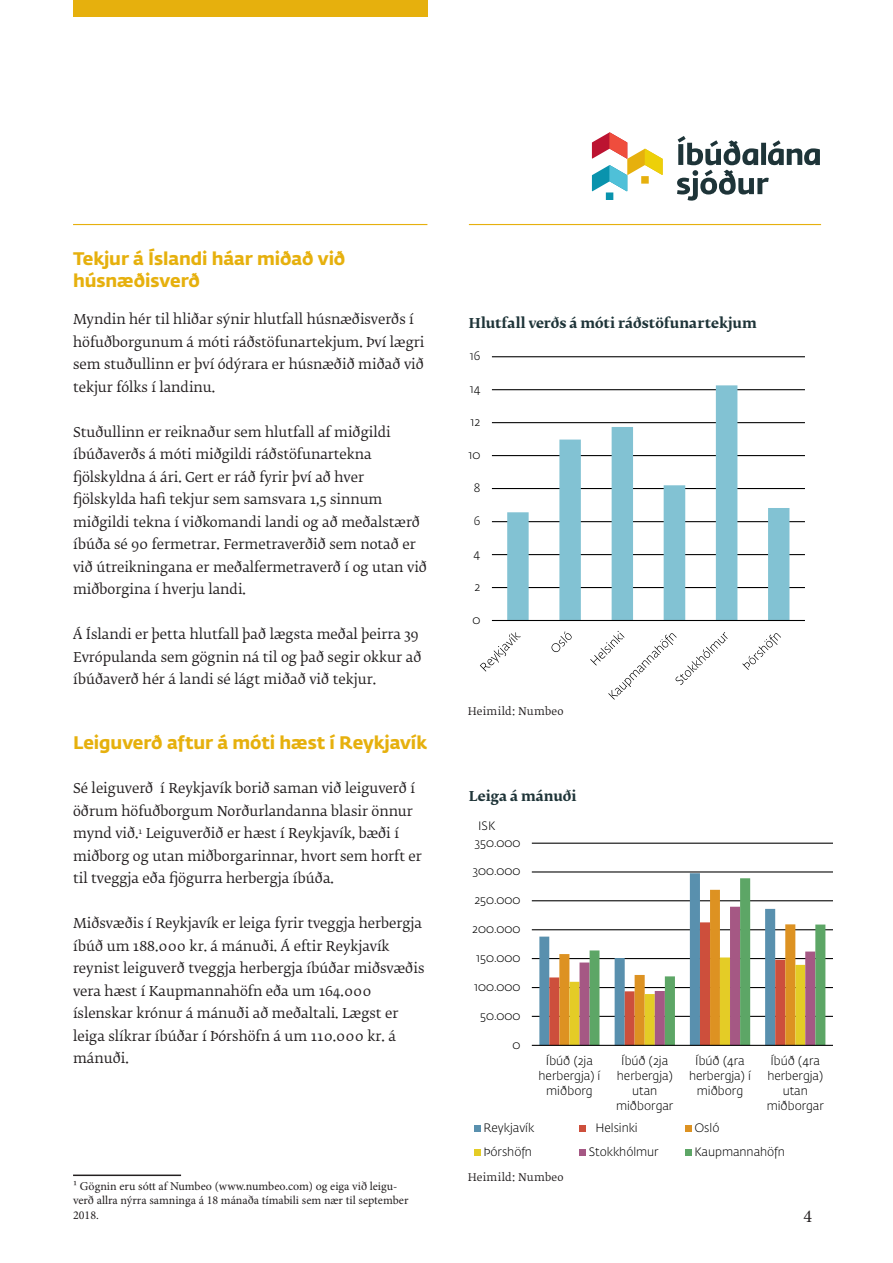
<style>
.page{position:relative;width:893px;height:1263px;background:#fff}
.page>*{position:absolute;margin:0;border:0;box-sizing:border-box;transform-origin:0 0}
.t1{font:700 18px/21.6px "Fedra Sans Std";letter-spacing:-.005em;color:#e6b00d}
.t2{font:18px "Minion Pro";color:#231f20}
.t3{font:13.5px/22.5px "Fedra Serif B Std";color:#231f20}
.t4{font:700 13.5px "Fedra Serif B Std";letter-spacing:.005em;color:#1e3438}
.t5{font:300 12px/15px "Fedra Sans Std";letter-spacing:-.005em;color:#000;text-align:center}
.t6{font:12px/14.4px "Minion Pro";color:#231f20}
.t7{font:10.5px "Fedra Serif B Std";letter-spacing:.02em;color:#231f20}
</style>
<div class="page">
<div style="left:606px;top:192px;width:7px;height:8px;background:#0993ad"></div>
<svg style="left:592px;top:132px;width:71px;height:59px"></svg>
<svg style="left:677px;top:136px;width:143px;height:65px"></svg>
<div style="left:73px;top:0;width:354px;height:16px;background:#e6b00d"></div>
<hr style="left:73px;top:224px;width:354px;height:1px;background:#e6b00d">
<hr style="left:469px;top:224px;width:352px;height:1px;background:#e6b00d">
<hr style="left:73px;top:1174px;width:108px;height:2px;background:#231f20">
<hr style="left:492px;top:587px;width:313px;height:1px;background:#000">
<hr style="left:492px;top:554px;width:313px;height:1px;background:#000">
<hr style="left:492px;top:521px;width:313px;height:1px;background:#000">
<hr style="left:492px;top:488px;width:313px;height:1px;background:#000">
<hr style="left:492px;top:455px;width:313px;height:1px;background:#000">
<hr style="left:492px;top:422px;width:313px;height:1px;background:#000">
<hr style="left:492px;top:389px;width:313px;height:1px;background:#000">
<hr style="left:492px;top:356px;width:313px;height:1px;background:#000">
<svg style="left:507px;top:385px;width:282px;height:235px"></svg>
<hr style="left:492px;top:620px;width:313px;height:1px;background:#000">
<svg style="left:480px;top:632px;width:41px;height:39px"></svg>
<svg style="left:551px;top:631px;width:21px;height:21px"></svg>
<svg style="left:590px;top:631px;width:138px;height:69px"></svg>
<svg style="left:742px;top:633px;width:39px;height:37px"></svg>
<hr style="left:532px;top:1016px;width:301px;height:1px;background:#000">
<hr style="left:532px;top:987px;width:301px;height:1px;background:#000">
<hr style="left:532px;top:958px;width:301px;height:1px;background:#000">
<hr style="left:532px;top:929px;width:301px;height:1px;background:#000">
<hr style="left:532px;top:900px;width:301px;height:1px;background:#000">
<hr style="left:532px;top:871px;width:301px;height:1px;background:#000">
<hr style="left:532px;top:843px;width:301px;height:1px;background:#000">
<svg style="left:539px;top:873px;width:286px;height:172px"></svg>
<hr style="left:532px;top:1045px;width:301px;height:1px;background:#000">
<div style="left:474px;top:1125px;width:6px;height:7px;background:#5990ae"></div>
<div style="left:579px;top:1125px;width:7px;height:7px;background:#cd4f3c"></div>
<div style="left:685px;top:1125px;width:6px;height:7px;background:#dd9222"></div>
<div style="left:474px;top:1149px;width:6px;height:7px;background:#e4cc26"></div>
<div style="left:579px;top:1149px;width:7px;height:7px;background:#a55884"></div>
<div style="left:685px;top:1149px;width:6px;height:7px;background:#5da666"></div>
<p class="t1" style="left:73px;top:248px;width:274px">Tekjur á Íslandi háar miðað við húsnæðisverð</p>
<p class="t3" style="left:73px;top:309px;width:353px">Myndin hér til hliðar sýnir hlutfall húsnæðisverðs í höfuðborgunum á móti ráðstöfunartekjum. Því lægri sem stuðullinn er því ódýrara er húsnæðið miðað við tekjur fólks í landinu.</p>
<p class="t3" style="left:73px;top:421px;width:356px">Stuðullinn er reiknaður sem hlutfall af miðgildi íbúðaverðs á móti miðgildi ráðstöfunartekna fjölskyldna á ári. Gert er ráð fyrir því að hver fjölskylda hafi tekjur sem samsvara 1,5 sinnum miðgildi tekna í viðkomandi landi og að meðalstærð íbúða sé 90 fermetrar. Fermetraverðið sem notað er við útreikningana er meðalfermetraverð í og utan við miðborgina í hverju landi.</p>
<p class="t3" style="left:73px;top:624px;width:350px">Á Íslandi er þetta hlutfall það lægsta meðal þeirra 39<br>Evrópulanda sem gögnin ná til og það segir okkur að íbúðaverð hér á landi sé lágt miðað við tekjur.</p>
<p class="t1" style="left:73px;top:732px;width:356px">Leiguverð aftur á móti hæst í Reykjavík</p>
<p class="t3" style="left:73px;top:778px;width:350px">Sé leiguverð í Reykjavík borið saman við leiguverð í öðrum höfuðborgum Norðurlandanna blasir önnur mynd við.<sup>1</sup> Leiguverðið er hæst í Reykjavík, bæði í miðborg og utan miðborgarinnar, hvort sem horft er til tveggja eða fjögurra herbergja íbúða.</p>
<p class="t3" style="left:73px;top:913px;width:353px">Miðsvæðis í Reykjavík er leiga fyrir tveggja herbergja íbúð um 188.000 kr. á mánuði. Á eftir Reykjavík reynist leiguverð tveggja herbergja íbúðar miðsvæðis vera hæst í Kaupmannahöfn eða um 164.000 íslenskar krónur á mánuði að meðaltali. Lægst er leiga slíkrar íbúðar í Þórshöfn á um 110.000 kr. á mánuði.</p>
<p class="t6" style="left:73px;top:1179px;width:337px">1 Gögnin eru sótt af Numbeo (www.numbeo.com) og eiga við leigu&shy;verð allra nýrra samninga á 18 mánaða tímabili sem nær til september<br>2018.</p>
<p class="t4" style="left:469px;top:314px;width:289px">Hlutfall verðs á móti ráðstöfunartekjum</p>
<p class="t5" style="left:470px;top:349px;width:12px">16</p>
<p class="t5" style="left:470px;top:382px;width:12px">14</p>
<p class="t5" style="left:471px;top:415px;width:11px">12</p>
<p class="t5" style="left:469px;top:448px;width:13px">10</p>
<p class="t5" style="left:474px;top:481px;width:8px">8</p>
<p class="t5" style="left:474px;top:513px;width:8px">6</p>
<p class="t5" style="left:474px;top:546px;width:8px">4</p>
<p class="t5" style="left:474px;top:579px;width:7px">2</p>
<p class="t5" style="left:472px;top:612px;width:9px">0</p>
<p class="t7" style="left:468px;top:704px;width:97px">Heimild: Numbeo</p>
<p class="t4" style="left:469px;top:787px;width:109px">Leiga á mánuði</p>
<p class="t5" style="left:478px;top:818px;width:19px">ISK</p>
<p class="t5" style="left:474px;top:835px;width:47px">350.000</p>
<p class="t5" style="left:472px;top:864px;width:49px">300.000</p>
<p class="t5" style="left:474px;top:893px;width:48px">250.000</p>
<p class="t5" style="left:472px;top:922px;width:50px">200.000</p>
<p class="t5" style="left:476px;top:950px;width:46px">150.000</p>
<p class="t5" style="left:474px;top:979px;width:48px">100.000</p>
<p class="t5" style="left:480px;top:1008px;width:42px">50.000</p>
<p class="t5" style="left:512px;top:1037px;width:9px">0</p>
<p class="t5" style="left:538px;top:1053px;width:63px">Íbúð (2ja herbergja) í miðborg</p>
<p class="t5" style="left:616px;top:1053px;width:59px">Íbúð (2ja herbergja) utan miðborgar</p>
<p class="t5" style="left:689px;top:1053px;width:63px">Íbúð (4ra herbergja) í miðborg</p>
<p class="t5" style="left:767px;top:1053px;width:59px">Íbúð (4ra herbergja) utan miðborgar</p>
<p class="t5" style="left:483px;top:1120px;width:52px">Reykjavík</p>
<p class="t5" style="left:595px;top:1120px;width:44px">Helsinki</p>
<p class="t5" style="left:694px;top:1120px;width:27px">Osló</p>
<p class="t5" style="left:483px;top:1145px;width:50px">Þórshöfn</p>
<p class="t5" style="left:589px;top:1145px;width:71px">Stokkhólmur</p>
<p class="t5" style="left:694px;top:1145px;width:92px">Kaupmannahöfn</p>
<p class="t7" style="left:468px;top:1170px;width:97px">Heimild: Numbeo</p>
<p class="t2" style="left:803px;top:1204px;width:10px">4</p>
</div>
